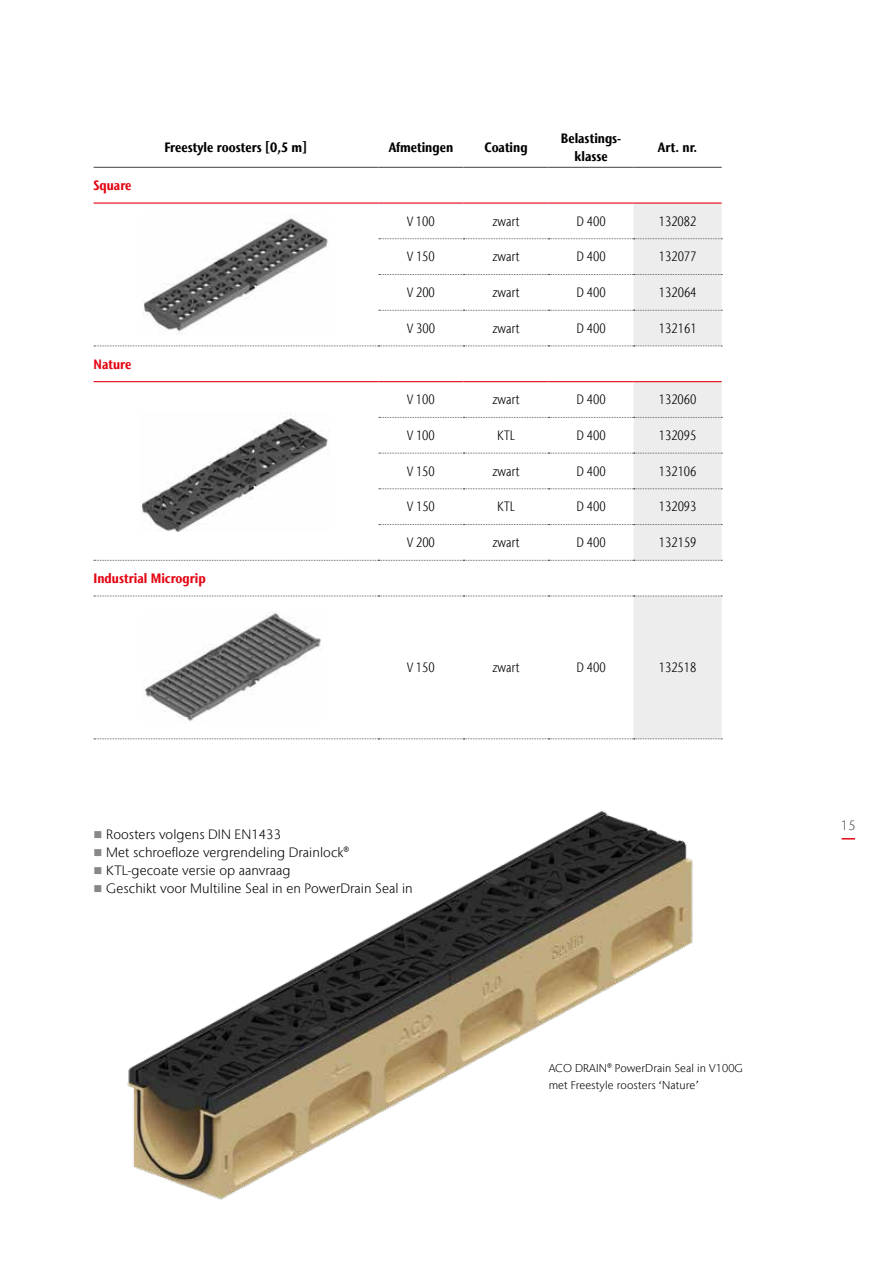
<style>
.page{position:relative;width:893px;height:1263px;background:#fff}
.page>*{position:absolute;margin:0;border:0;box-sizing:border-box;transform-origin:0 0}
.t1{font:300 condensed 13.5px "Stone Sans IIITC Com";color:#000}
.t2{font:300 13.5px "Stone Sans IIITC Com";letter-spacing:.005em;color:#000}
.t3{font:700 condensed 13.5px/17.9px "Stone Sans IIITC Com";color:#000;text-align:center}
.t4{font:700 condensed 13.5px "Stone Sans IIITC Com";color:#e30613}
.t5{font:300 13.5px "Stone Sans IIITC Com";color:#575756}
.t6{font:300 11.25px/17.9px "Stone Sans IIITC Com";letter-spacing:.01em;color:#000}
.s1{color:#878787}
</style>
<div class="page">
<img style="left:127px;top:810px;width:566px;height:390px">
<svg style="left:634px;top:204px;width:88px;height:534px;background:#eee"></svg>
<svg style="left:379px;top:238px;width:343px;height:1px"></svg>
<svg style="left:379px;top:274px;width:343px;height:1px"></svg>
<svg style="left:379px;top:310px;width:343px;height:1px"></svg>
<svg style="left:379px;top:417px;width:343px;height:1px"></svg>
<svg style="left:379px;top:453px;width:343px;height:1px"></svg>
<svg style="left:379px;top:488px;width:343px;height:1px"></svg>
<svg style="left:94px;top:596px;width:628px;height:1px"></svg>
<svg style="left:94px;top:738px;width:628px;height:1px"></svg>
<svg style="left:94px;top:346px;width:628px;height:1px"></svg>
<svg style="left:379px;top:524px;width:343px;height:1px"></svg>
<svg style="left:94px;top:560px;width:628px;height:1px"></svg>
<hr style="left:94px;top:202px;width:284px;height:2px;background:#e30613">
<hr style="left:378px;top:202px;width:85px;height:2px;background:#e30613">
<hr style="left:463px;top:202px;width:86px;height:2px;background:#e30613">
<hr style="left:549px;top:202px;width:85px;height:2px;background:#e30613">
<hr style="left:634px;top:202px;width:88px;height:2px;background:#e30613">
<hr style="left:94px;top:381px;width:284px;height:1px;background:#e30613">
<hr style="left:378px;top:381px;width:85px;height:1px;background:#e30613">
<hr style="left:463px;top:381px;width:86px;height:1px;background:#e30613">
<hr style="left:549px;top:381px;width:85px;height:1px;background:#e30613">
<hr style="left:634px;top:381px;width:88px;height:1px;background:#e30613">
<hr style="left:94px;top:167px;width:284px;height:1px;background:#575756">
<hr style="left:378px;top:167px;width:85px;height:1px;background:#575756">
<hr style="left:463px;top:167px;width:86px;height:1px;background:#575756">
<hr style="left:549px;top:167px;width:85px;height:1px;background:#575756">
<hr style="left:634px;top:167px;width:88px;height:1px;background:#575756">
<img style="left:143px;top:216px;width:185px;height:118px">
<img style="left:140px;top:413px;width:189px;height:119px">
<img style="left:144px;top:612px;width:177px;height:109px">
<svg style="left:842px;top:838px;width:13px;height:1px"></svg>
<p class="t4" style="left:94px;top:177px;width:40px">Square</p>
<p class="t4" style="left:94px;top:355px;width:39px">Nature</p>
<p class="t3" style="left:164px;top:138px;width:145px">Freestyle roosters [0,5 m]</p>
<p class="t3" style="left:389px;top:138px;width:66px">Afmetingen</p>
<p class="t3" style="left:484px;top:138px;width:44px">Coating</p>
<p class="t3" style="left:561px;top:129px;width:62px">Belastings&shy;klasse</p>
<p class="t3" style="left:658px;top:138px;width:41px">Art. nr.</p>
<p class="t1" style="left:407px;top:213px;width:29px">V 100</p>
<p class="t1" style="left:492px;top:213px;width:29px">zwart</p>
<p class="t1" style="left:576px;top:213px;width:31px">D 400</p>
<p class="t1" style="left:659px;top:213px;width:39px">132082</p>
<p class="t1" style="left:407px;top:248px;width:29px">V 150</p>
<p class="t1" style="left:492px;top:248px;width:29px">zwart</p>
<p class="t1" style="left:576px;top:248px;width:31px">D 400</p>
<p class="t1" style="left:659px;top:248px;width:39px">132077</p>
<p class="t1" style="left:407px;top:284px;width:29px">V 200</p>
<p class="t1" style="left:492px;top:284px;width:29px">zwart</p>
<p class="t1" style="left:576px;top:284px;width:31px">D 400</p>
<p class="t1" style="left:659px;top:284px;width:39px">132064</p>
<p class="t1" style="left:407px;top:320px;width:29px">V 300</p>
<p class="t1" style="left:492px;top:320px;width:29px">zwart</p>
<p class="t1" style="left:576px;top:320px;width:31px">D 400</p>
<p class="t1" style="left:659px;top:320px;width:39px">132161</p>
<p class="t1" style="left:407px;top:391px;width:29px">V 100</p>
<p class="t1" style="left:492px;top:391px;width:29px">zwart</p>
<p class="t1" style="left:576px;top:391px;width:31px">D 400</p>
<p class="t1" style="left:659px;top:391px;width:39px">132060</p>
<p class="t1" style="left:407px;top:427px;width:29px">V 100</p>
<p class="t1" style="left:497px;top:427px;width:19px">KTL</p>
<p class="t1" style="left:576px;top:427px;width:31px">D 400</p>
<p class="t1" style="left:659px;top:427px;width:39px">132095</p>
<p class="t1" style="left:407px;top:463px;width:29px">V 150</p>
<p class="t1" style="left:492px;top:463px;width:29px">zwart</p>
<p class="t1" style="left:576px;top:463px;width:31px">D 400</p>
<p class="t1" style="left:659px;top:463px;width:39px">132106</p>
<p class="t1" style="left:407px;top:499px;width:29px">V 150</p>
<p class="t1" style="left:497px;top:499px;width:19px">KTL</p>
<p class="t1" style="left:576px;top:499px;width:31px">D 400</p>
<p class="t1" style="left:659px;top:499px;width:39px">132093</p>
<p class="t1" style="left:407px;top:534px;width:29px">V 200</p>
<p class="t1" style="left:492px;top:534px;width:29px">zwart</p>
<p class="t1" style="left:576px;top:534px;width:31px">D 400</p>
<p class="t1" style="left:659px;top:534px;width:39px">132159</p>
<p class="t4" style="left:94px;top:570px;width:114px">Industrial Microgrip</p>
<p class="t1" style="left:407px;top:659px;width:29px">V 150</p>
<p class="t1" style="left:492px;top:659px;width:29px">zwart</p>
<p class="t1" style="left:576px;top:659px;width:31px">D 400</p>
<p class="t1" style="left:659px;top:659px;width:39px">132518</p>
<p class="t2" style="left:94px;top:826px;width:189px"><span class="s1">■</span> Roosters volgens DIN EN1433</p>
<p class="t2" style="left:94px;top:844px;width:257px"><span class="s1">■</span> Met schroefloze vergrendeling Drainlock®</p>
<p class="t2" style="left:94px;top:862px;width:198px"><span class="s1">■</span> KTL-gecoate versie op aanvraag</p>
<p class="t2" style="left:94px;top:880px;width:321px"><span class="s1">■</span> Geschikt voor Multiline Seal in en PowerDrain Seal in</p>
<p class="t6" style="left:549px;top:1059px;width:196px">ACO DRAIN® PowerDrain Seal in V100G met Freestyle roosters ‘Nature’</p>
<p class="t5" style="left:841px;top:816px;width:16px">15</p>
</div>
